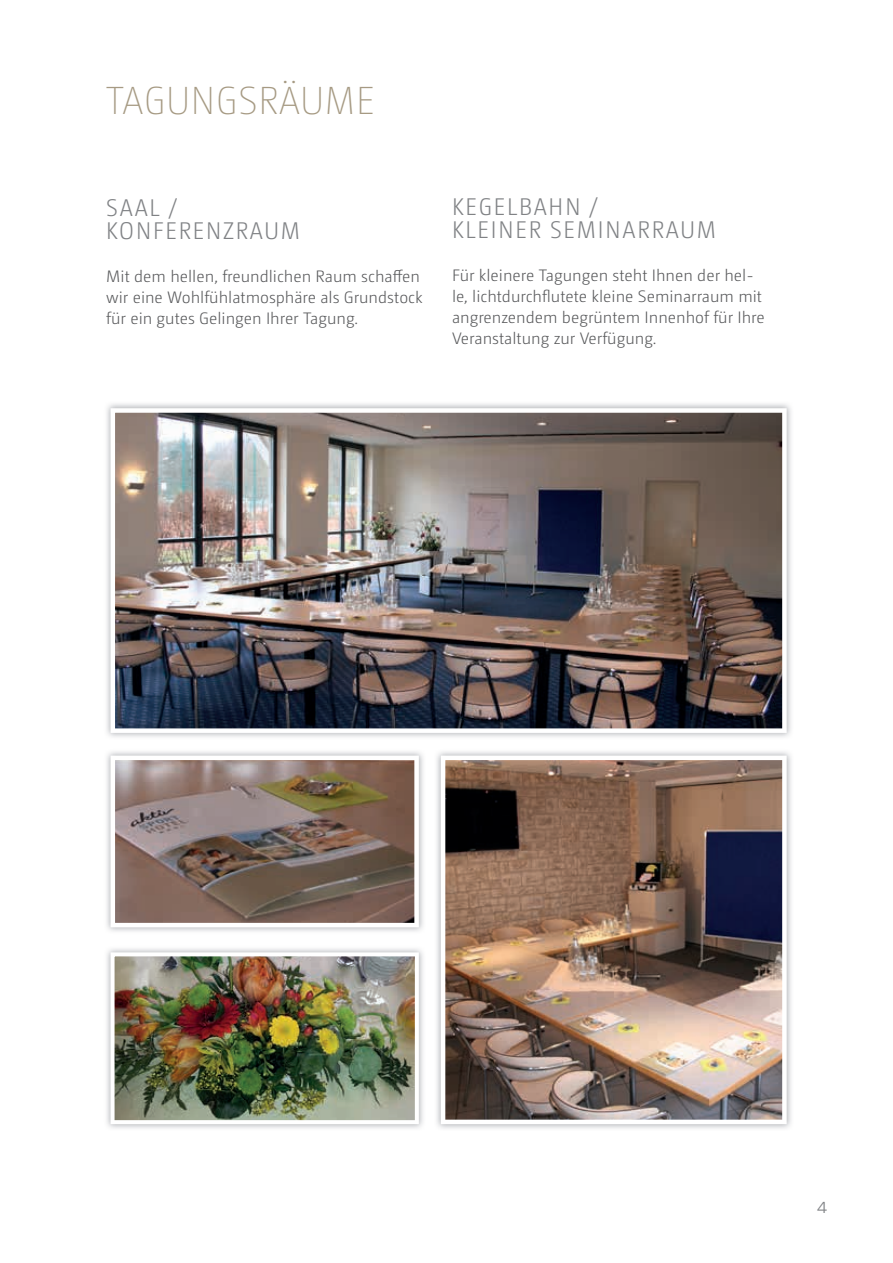
<style>
.page{position:relative;width:893px;height:1263px;background:#fff}
.page>*{position:absolute;margin:0;border:0;box-sizing:border-box;transform-origin:0 0}
.t1{font:200 39px "Camingo Dos Pro S Cd";letter-spacing:.025em;color:#a69a83}
.t2{font:300 24px/22.5px "Camingo Dos Pro S Cd";letter-spacing:.075em;color:#808285}
.t3{font:300 21px "Camingo Dos Pro";color:#808285}
.t4{font:300 16.5px/21px "Camingo Dos Pro";color:#57585a}
</style>
<div class="page">
<img style="left:106px;top:403px;width:685px;height:334px">
<img style="left:111px;top:408px;width:676px;height:325px">
<img style="left:436px;top:751px;width:355px;height:378px">
<img style="left:441px;top:756px;width:346px;height:368px">
<img style="left:106px;top:948px;width:317px;height:181px">
<img style="left:111px;top:952px;width:308px;height:172px">
<img style="left:106px;top:751px;width:317px;height:181px">
<svg style="left:111px;top:756px;width:308px;height:171px;background:#89776d"></svg>
<h1 class="t1" style="left:106px;top:79px;width:270px">TAGUNGSRÄUME</h1>
<h2 class="t2" style="left:106px;top:197px;width:195px">SAAL /<br>KONFERENZRAUM</h2>
<p class="t4" style="left:106px;top:266px;width:318px">Mit dem hellen, freundlichen Raum schaffen wir eine Wohlfühlatmosphäre als Grundstock für ein gutes Gelingen Ihrer Tagung.</p>
<h2 class="t2" style="left:452px;top:196px;width:265px">KEGELBAHN /<br>KLEINER SEMINARRAUM</h2>
<p class="t4" style="left:452px;top:265px;width:314px">Für kleinere Tagungen steht Ihnen der hel&shy;le, lichtdurchflutete kleine Seminarraum mit angrenzendem begrüntem Innenhof für Ihre Veranstaltung zur Verfügung.</p>
<p class="t3" style="left:816px;top:1193px;width:13px">4</p>
</div>
